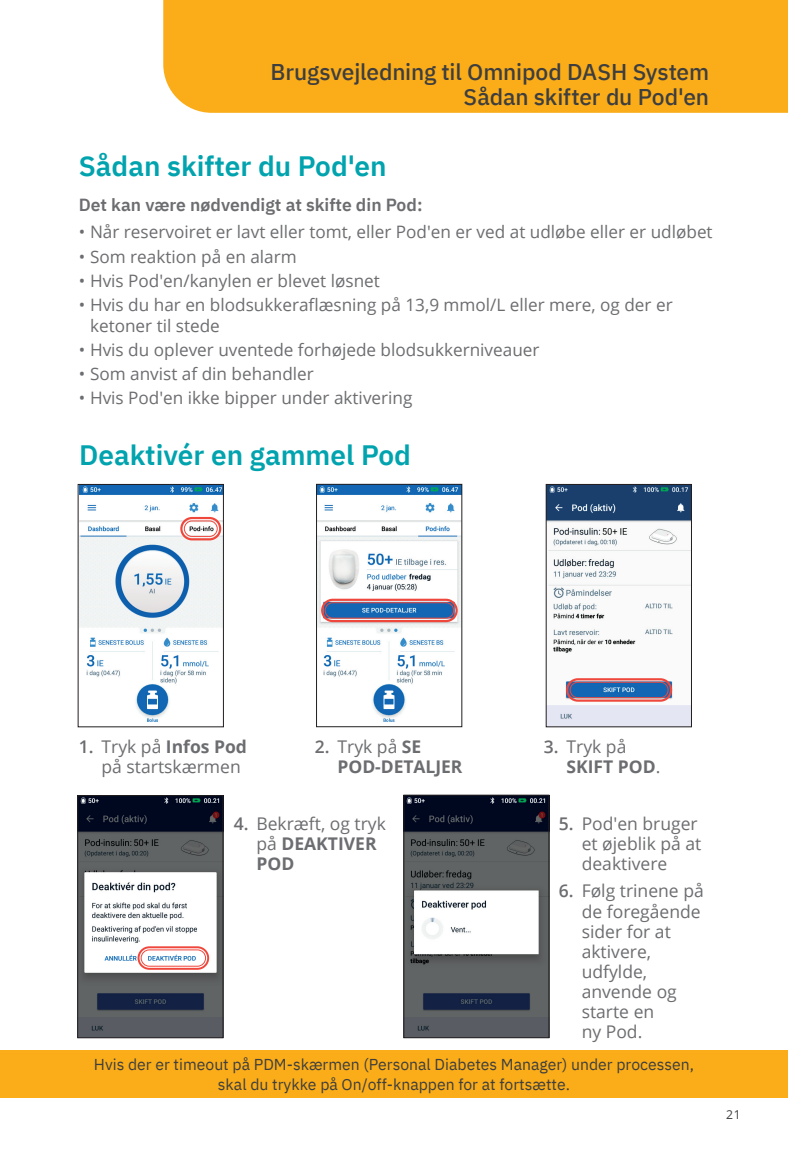
<style>
.page{position:relative;width:788px;height:1166px;background:#fff}
.page>*{position:absolute;margin:0;border:0;box-sizing:border-box;transform-origin:0 0}
.Headline{font:600 28px "IBM Plex Sans";color:#00a3ae}
.Header_Small_Right{font:500 22.75px/25.4px "IBM Plex Sans";letter-spacing:-.005em;color:#3e3e3f;text-align:right}
.Header_Small_Right-2{font:500 22.75px/25.4px "IBM Plex Sans";letter-spacing:.035em;color:#3e3e3f;text-align:right}
.t1{font:17.5px/20.1px "Open Sans";color:#6c6d70}
.t2{font:700 17.5px/20.1px "Open Sans";letter-spacing:-.005em;color:#6c6d70}
.Steps_Subhead_Black{font:600 17.5px "IBM Plex Sans";color:#6c6d70}
.t3{font:17.15px/21px "Open Sans";color:#6c6d70}
.t4{font:15.75px/20.1px "IBM Plex Sans";color:#3e3e3f;text-align:center}
.t5{font:12.25px "Open Sans";color:#3e3e3f}
.s1{font-weight:600}
.s2{font-weight:700}
.s3{font-weight:400}
</style>
<div class="page">
<div style="left:163px;top:0;width:625px;height:113px;background:#faad19"></div>
<div style="left:0;top:1050px;width:788px;height:47px;background:#faad19"></div>
<img style="left:80px;top:486px;width:141px;height:236px">
<div style="left:180px;top:517px;width:41px;height:23px;border:2px solid #ef473c;border-radius:11px"></div>
<div style="left:184px;top:520px;width:33px;height:17px;border:1px solid #ef473c;border-radius:8px"></div>
<img style="left:318px;top:486px;width:142px;height:236px">
<div style="left:316px;top:484px;width:146px;height:243px;border:1px solid #231f20"></div>
<div style="left:321px;top:598px;width:136px;height:24px;border:2px solid #ef473c;border-radius:11px"></div>
<div style="left:325px;top:602px;width:129px;height:16px;border:1px solid #ef473c;border-radius:8px"></div>
<img style="left:548px;top:486px;width:141px;height:239px">
<div style="left:566px;top:678px;width:106px;height:23px;border:2px solid #ef473c;border-radius:11px"></div>
<div style="left:569px;top:682px;width:99px;height:16px;border:1px solid #ef473c;border-radius:8px"></div>
<img style="left:79px;top:797px;width:142px;height:239px">
<div style="left:77px;top:795px;width:146px;height:243px;border:1px solid #231f20"></div>
<div style="left:137px;top:946px;width:72px;height:23px;border:2px solid #ef473c;border-radius:11px"></div>
<div style="left:141px;top:949px;width:65px;height:17px;border:1px solid #ef473c;border-radius:8px"></div>
<img style="left:405px;top:797px;width:142px;height:238px">
<div style="left:403px;top:795px;width:146px;height:242px;border:1px solid #231f20"></div>
<p class="Header_Small_Right" style="left:270px;top:57px;width:440px">Brugsvejledning til Omnipod DASH System<br>Sådan skifter du Pod'en</p>
<h2 class="Header_Small_Right-2" style="left:633px;top:58px;width:77px">XXXXX<br>XXXX</h2>
<p class="Headline" style="left:79px;top:144px;width:309px">Sådan skifter du Pod'en</p>
<p class="Steps_Subhead_Black" style="left:79px;top:191px;width:345px">Det kan være nødvendigt at skifte din Pod:</p>
<p class="t3" style="left:79px;top:221px;width:635px">• Når reservoiret er lavt eller tomt, eller Pod'en er ved at udløbe eller er udløbet</p>
<p class="t3" style="left:79px;top:245px;width:219px">• Som reaktion på en alarm</p>
<p class="t3" style="left:79px;top:269px;width:302px">• Hvis Pod'en/kanylen er blevet løsnet</p>
<p class="t3" style="left:90px;top:294px;width:584px;text-indent:-11px">• Hvis du har en blodsukkeraflæsning på 13,9 mmol/L eller mere, og der er ketoner til stede</p>
<p class="t3" style="left:79px;top:339px;width:462px">• Hvis du oplever uventede forhøjede blodsukkerniveauer</p>
<p class="t3" style="left:79px;top:363px;width:236px">• Som anvist af din behandler</p>
<p class="t3" style="left:79px;top:387px;width:335px">• Hvis Pod'en ikke bipper under aktivering</p>
<p class="Headline" style="left:79px;top:433px;width:333px">Deaktivér en gammel Pod</p>
<p class="t1" style="left:102px;top:736px;width:147px;text-indent:-23px"><span class="s1">1.</span> Tryk på <span class="s2">Infos Pod </span>på startskærmen</p>
<p class="t2" style="left:337px;top:736px;width:126px;text-indent:-23px"><span class="s1">2.</span> <span class="s3">Tryk på</span> SE<br>POD-DETALJER</p>
<p class="t2" style="left:566px;top:736px;width:95px;text-indent:-23px"><span class="s1">3.</span> <span class="s3">Tryk på<br></span>SKIFT POD<span class="s3">.</span></p>
<p class="t1" style="left:256px;top:813px;width:131px;text-indent:-23px"><span class="s1">4.</span> Bekræft, og tryk på <span class="s2">DEAKTIVER<br>POD</span></p>
<p class="t1" style="left:581px;top:812px;width:121px;text-indent:-23px"><span class="s1">5.</span> Pod'en bruger et øjeblik på at deaktivere</p>
<p class="t1" style="left:581px;top:880px;width:124px;text-indent:-23px"><span class="s1">6.</span> Følg trinene på de foregående sider for at aktivere, udfylde, anvende og starte en<br>ny Pod.</p>
<p class="t4" style="left:94px;top:1053px;width:601px">Hvis der er timeout på PDM-skærmen (Personal Diabetes Manager) under processen, skal du trykke på On/off-knappen for at fortsætte.</p>
<p class="t5" style="left:726px;top:1105px;width:16px">21</p>
</div>
